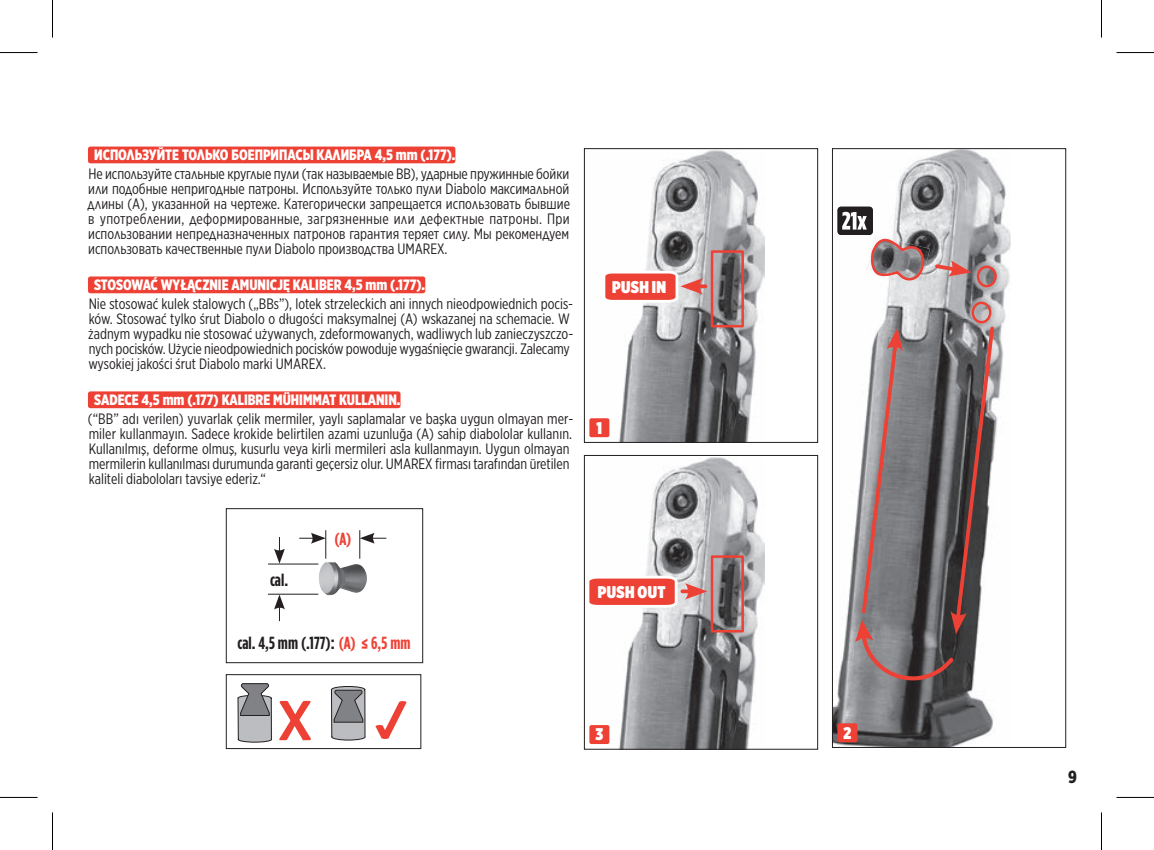
<style>
.page{position:relative;width:1154px;height:850px;background:#fff}
.page>*{position:absolute;margin:0;border:0;box-sizing:border-box;transform-origin:0 0}
.t1{font:700 17.5px "Gotham Condensed";color:#231f20}
.t2{font:700 17.5px "Gotham Condensed";color:#ee4135}
.t3{font:900 17.5px "Gotham X Narrow";color:#231f20}
.t4{font:900 17px "Gotham X Narrow";letter-spacing:.025em;color:#fff}
.t5{font:15px/15px "Gotham X Narrow";color:#231f20}
.t6{font:900 15px "Gotham X Narrow";color:#fff}
.s1{color:#ee4135}
</style>
<div class="page">
<div style="left:88px;top:146px;width:367px;height:17px;background:#ee4135;border-radius:3px"></div>
<div style="left:88px;top:276px;width:337px;height:17px;background:#ee4135;border-radius:3px"></div>
<div style="left:88px;top:391px;width:312px;height:17px;background:#ee4135;border-radius:3px"></div>
<div style="left:226px;top:508px;width:197px;height:154px;border:1px solid #231f20"></div>
<img style="left:318px;top:562px;width:49px;height:33px">
<hr style="left:268px;top:563px;width:50px;height:1px;background:#231f20">
<svg style="left:299px;top:530px;width:27px;height:28px"></svg>
<svg style="left:274px;top:594px;width:11px;height:26px"></svg>
<svg style="left:274px;top:537px;width:11px;height:26px"></svg>
<svg style="left:359px;top:530px;width:27px;height:28px"></svg>
<hr style="left:268px;top:593px;width:50px;height:1px;background:#231f20">
<div style="left:226px;top:674px;width:195px;height:74px;border:1px solid #231f20"></div>
<svg style="left:238px;top:683px;width:34px;height:67px;background:#a4a4a6"></svg>
<svg style="left:331px;top:686px;width:34px;height:64px;background:#9f9fa2"></svg>
<svg style="left:279px;top:700px;width:32px;height:40px"></svg>
<svg style="left:375px;top:701px;width:32px;height:37px"></svg>
<img style="left:589px;top:150px;width:175px;height:290px">
<div style="left:584px;top:148px;width:234px;height:294px;border:1px solid #231f20"></div>
<div style="left:589px;top:418px;width:20px;height:19px;background:#ee4135;border-radius:2px"></div>
<img style="left:589px;top:457px;width:175px;height:290px">
<div style="left:584px;top:455px;width:234px;height:294px;border:1px solid #231f20"></div>
<div style="left:589px;top:724px;width:20px;height:19px;background:#ee4135;border-radius:2px"></div>
<img style="left:834px;top:150px;width:177px;height:595px">
<img style="left:837px;top:206px;width:36px;height:29px">
<img style="left:842px;top:212px;width:14px;height:17px">
<svg style="left:857px;top:216px;width:10px;height:13px"></svg>
<div style="left:832px;top:148px;width:234px;height:599px;border:1px solid #231f20"></div>
<div style="left:837px;top:723px;width:20px;height:18px;background:#ee4135;border-radius:2px"></div>
<div style="left:711px;top:250px;width:33px;height:77px;border:2px solid #ee4135"></div>
<div style="left:711px;top:555px;width:33px;height:77px;border:2px solid #ee4135"></div>
<svg style="left:682px;top:589px;width:3px;height:4px"></svg>
<svg style="left:685px;top:583px;width:22px;height:16px"></svg>
<img style="left:865px;top:235px;width:65px;height:52px">
<div style="left:977px;top:265px;width:20px;height:22px;border:2px solid #ee4135;border-radius:50%"></div>
<div style="left:971px;top:301px;width:20px;height:22px;border:2px solid #ee4135;border-radius:50%"></div>
<svg style="left:932px;top:260px;width:39px;height:16px"></svg>
<svg style="left:871px;top:235px;width:54px;height:46px;background:#9f8686"></svg>
<svg style="left:855px;top:324px;width:141px;height:357px;background:#817879"></svg>
<svg style="left:601px;top:269px;width:104px;height:35px"></svg>
<svg style="left:585px;top:574px;width:94px;height:35px"></svg>
<hr style="left:0;top:52px;width:38px;height:1px;background:#000">
<hr style="left:1116px;top:52px;width:38px;height:1px;background:#000">
<hr style="left:0;top:796px;width:38px;height:1px;background:#000">
<hr style="left:1116px;top:796px;width:38px;height:1px;background:#000">
<hr style="left:52px;top:0;width:1px;height:38px;background:#000">
<hr style="left:52px;top:812px;width:1px;height:37px;background:#000">
<hr style="left:1101px;top:0;width:1px;height:38px;background:#000">
<hr style="left:1101px;top:812px;width:1px;height:37px;background:#000">
<p class="t6" style="left:94px;top:145px;width:363px">ИСПОЛЬЗУЙТЕ ТОЛЬКО БОЕПРИПАСЫ КАЛИБРА 4,5 mm (.177).</p>
<p class="t5" style="left:88px;top:166px;width:484px;text-align:justify">Не используйте стальные круглые пули (так называемые BB), ударные пружинные бойки или подобные непригодные патроны. Используйте только пули Diabolo максимальной длины (А), указанной на чертеже. Категорически запрещается использовать бывшие в употреблении, деформированные, загрязненные или дефектные патроны. При использовании непредназначенных патронов гарантия теряет силу. Мы рекомендуем использовать качественные пули Diabolo производства UMAREX.</p>
<p class="t6" style="left:94px;top:275px;width:333px">STOSOWAĆ WYŁĄCZNIE AMUNICJĘ KALIBER 4,5 mm (.177).</p>
<p class="t5" style="left:88px;top:296px;width:486px">Nie stosować kulek stalowych („BBs”), lotek strzeleckich ani innych nieodpowiednich pocis&shy;ków. Stosować tylko śrut Diabolo o długości maksymalnej (A) wskazanej na schemacie. W żadnym wypadku nie stosować używanych, zdeformowanych, wadliwych lub zanieczyszczo&shy;nych pocisków. Użycie nieodpowiednich pocisków powoduje wygaśnięcie gwarancji. Zalecamy wysokiej jakości śrut Diabolo marki UMAREX.</p>
<p class="t6" style="left:94px;top:390px;width:308px">SADECE 4,5 mm (.177) KALIBRE MÜHIMMAT KULLANIN.</p>
<p class="t5" style="left:88px;top:410px;width:487px">(“BB” adı verilen) yuvarlak çelik mermiler, yaylı saplamalar ve başka uygun olmayan mer&shy;miler kullanmayın. Sadece krokide belirtilen azami uzunluğa (A) sahip diabololar kullanın.<br>Kullanılmış, deforme olmuş, kusurlu veya kirli mermileri asla kullanmayın. Uygun olmayan mermilerin kullanılması durumunda garanti geçersiz olur. UMAREX firması tarafından üretilen kaliteli diaboloları tavsiye ederiz.“</p>
<p class="t1" style="left:270px;top:569px;width:20px">cal.</p>
<p class="t2" style="left:335px;top:528px;width:18px">(A)</p>
<p class="t1" style="left:237px;top:632px;width:174px">cal. 4,5 mm (.177): <span class="s1">(A) &lt;- 6,5 mm</span></p>
<p class="t4" style="left:612px;top:276px;width:56px">PUSH IN</p>
<p class="t4" style="left:596px;top:416px;width:7px">1</p>
<p class="t4" style="left:598px;top:580px;width:69px">PUSH OUT</p>
<p class="t4" style="left:595px;top:723px;width:9px">3</p>
<p class="t4" style="left:843px;top:721px;width:9px">2</p>
<p class="t3" style="left:1068px;top:765px;width:10px">9</p>
</div>
